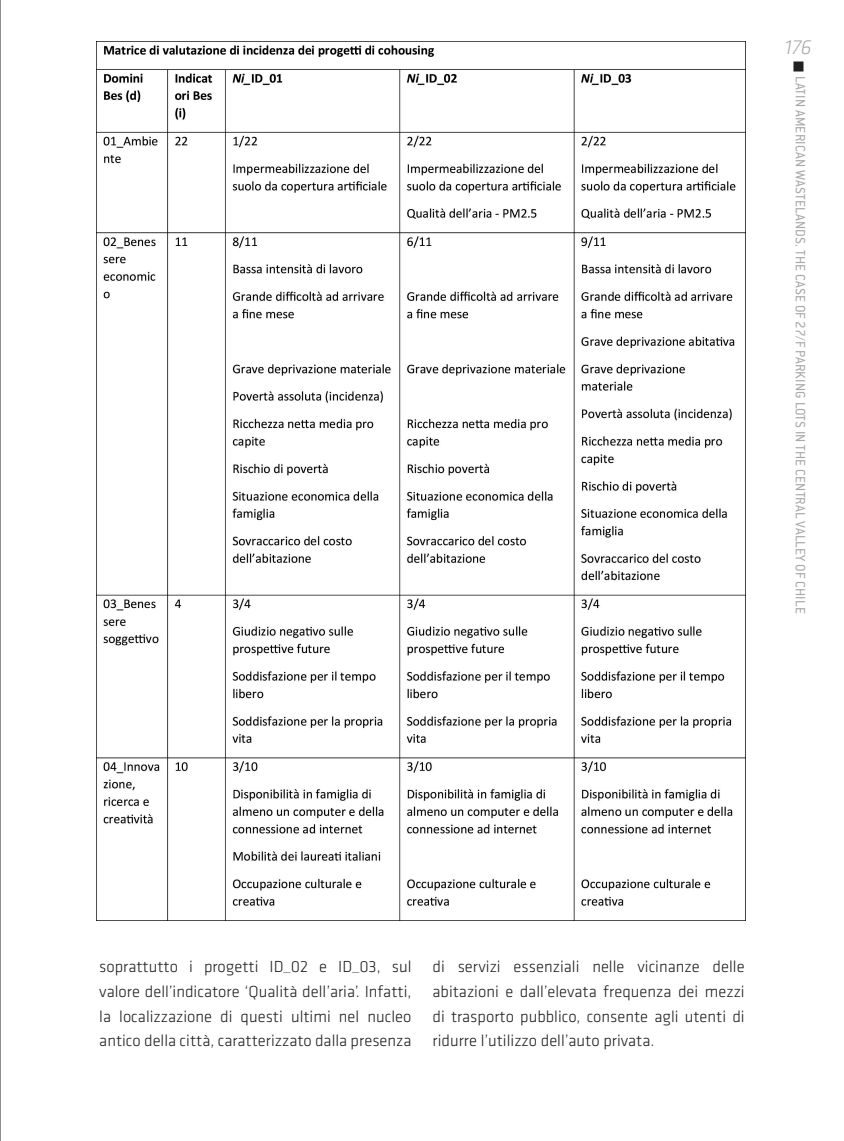
<style>
.page{position:relative;width:844px;height:1141px;background:#fff}
.page>*{position:absolute;margin:0;border:0;box-sizing:border-box;transform-origin:0 0}
.t1{font:italic 300 21px "Klavika";color:#a8a9ad}
.t2{font:300 16.62px/24.8px "Klavika";color:#231f20;text-align:justify}
.t3{font:14.88px "Conduit ITC";letter-spacing:.015em;color:#a8a9ad}
</style>
<div class="page">
<div style="left:794px;top:62px;width:8px;height:9px;background:#231f20"></div>
<div style="left:793px;top:62px;width:10px;height:10px;border:2px solid #231f20"></div>
<hr style="left:0;top:0;width:1px;height:1141px;background:#231f20">
<img style="left:97px;top:45px;width:648px;height:875px">
<p class="t1" style="left:785px;top:36px;width:28px">176</p>
<p class="t3" style="left:809px;top:76px;width:539px;rotate:90deg">LATIN AMERICAN WASTELANDS. THE CASE OF 27/F PARKING LOTS IN THE CENTRAL VALLEY OF CHILE</p>
<p class="t2" style="left:99px;top:954px;width:313px">soprattutto i progetti ID_02 e ID_03, sul valore dell’indicatore ‘Qualità dell’aria’. Infatti, la localizzazione di questi ultimi nel nucleo antico della città, caratterizzato dalla presenza</p>
<p class="t2" style="left:432px;top:954px;width:313px">di servizi essenziali nelle vicinanze delle abitazioni e dall’elevata frequenza dei mezzi di trasporto pubblico, consente agli utenti di ridurre l’utilizzo dell’auto privata.</p>
</div>
